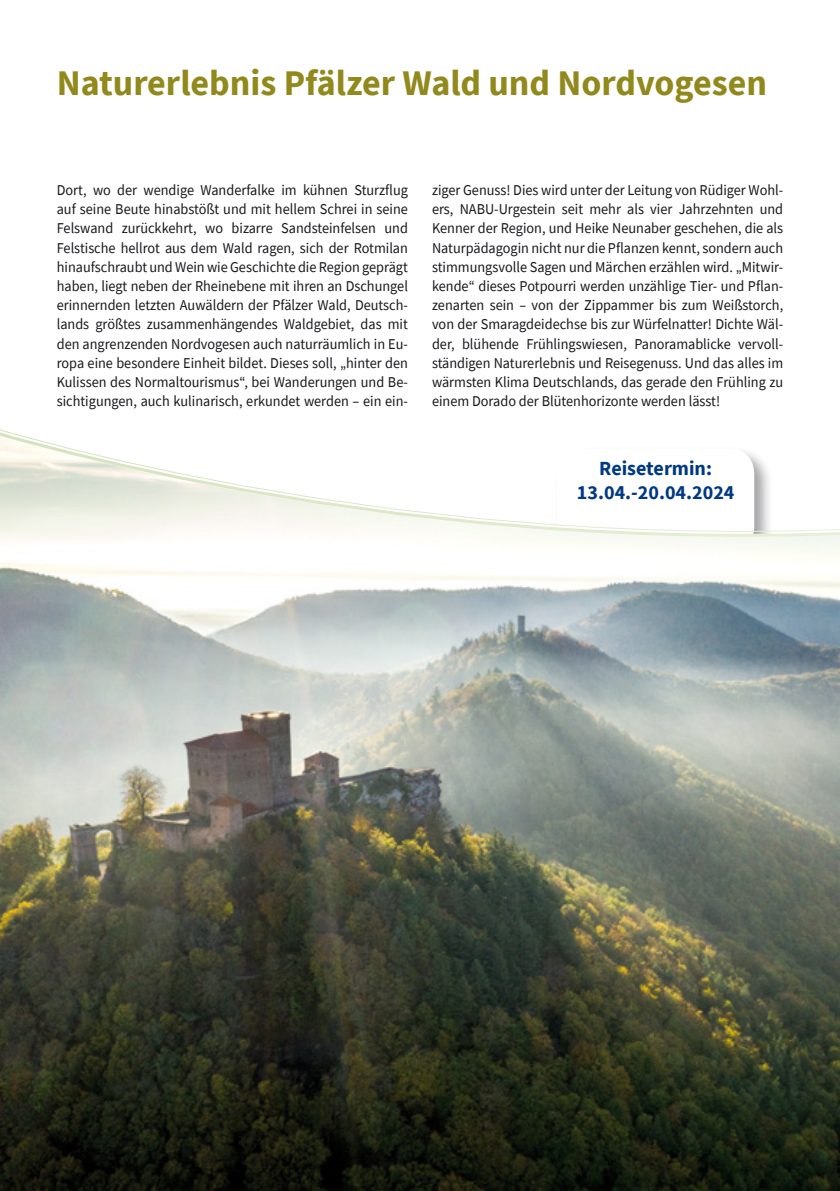
<style>
.page{position:relative;width:840px;height:1191px;background:#fff}
.page>*{position:absolute;margin:0;border:0;box-sizing:border-box;transform-origin:0 0}
.t1{font:700 36px "Source Sans Pro";color:#92891d}
.t2{font:700 20px/24px "Source Sans Pro";color:#003882;text-align:center}
.t3{font:15px/19.2px "Source Sans Pro";color:#1a171c;text-align:justify;scale:.95 1}
</style>
<div class="page">
<img style="left:0;top:429px;width:839px;height:762px">
<h1 class="t1" style="left:57px;top:59px;width:711px">Naturerlebnis Pfälzer Wald und Nordvogesen</h1>
<p class="t3" style="left:57px;top:180px;width:371px">Dort, wo der wendige Wanderfalke im kühnen Sturzflug auf seine Beute hinabstößt und mit hellem Schrei in seine Felswand zurückkehrt, wo bizarre Sandsteinfelsen und Felstische hellrot aus dem Wald ragen, sich der Rotmilan hinaufschraubt und Wein wie Geschichte die Region geprägt haben, liegt neben der Rheinebene mit ihren an Dschungel erinnernden letzten Auwäldern der Pfälzer Wald, Deutsch&shy;lands größtes zusammenhängendes Waldgebiet, das mit den angrenzenden Nordvogesen auch naturräumlich in Eu&shy;ropa eine besondere Einheit bildet. Dieses soll, „hinter den Kulissen des Normaltourismus“, bei Wanderungen und Be&shy;sichtigungen, auch kulinarisch, erkundet werden – ein ein-</p>
<p class="t3" style="left:432px;top:180px;width:371px">ziger Genuss! Dies wird unter der Leitung von Rüdiger Wohl&shy;ers, NABU-Urgestein seit mehr als vier Jahrzehnten und Kenner der Region, und Heike Neunaber geschehen, die als Naturpädagogin nicht nur die Pflanzen kennt, sondern auch stimmungsvolle Sagen und Märchen erzählen wird. „Mitwir&shy;kende“ dieses Potpourri werden unzählige Tier- und Pflan&shy;zenarten sein – von der Zippammer bis zum Weißstorch, von der Smaragdeidechse bis zur Würfelnatter! Dichte Wäl&shy;der, blühende Frühlingswiesen, Panoramablicke vervoll&shy;ständigen Naturerlebnis und Reisegenuss. Und das alles im wärmsten Klima Deutschlands, das gerade den Frühling zu einem Dorado der Blütenhorizonte werden lässt!</p>
<h2 class="t2" style="left:576px;top:456px;width:159px">Reisetermin:<br>13.04.-20.04.2024</h2>
</div>
